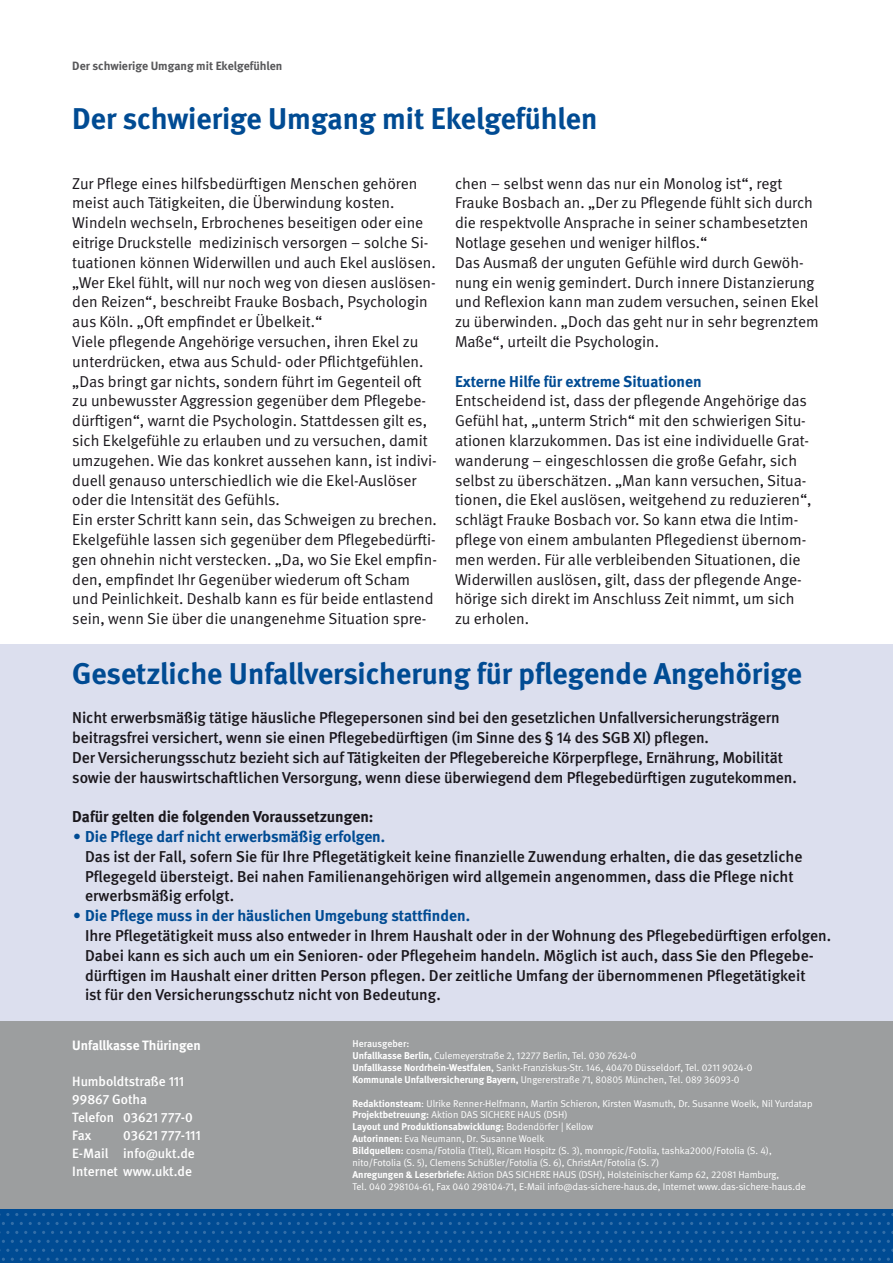
<style>
.page{position:relative;width:893px;height:1263px;background:#fff}
.page>*{position:absolute;margin:0;border:0;box-sizing:border-box;transform-origin:0 0}
.t1{font:700 30px "DGUV Meta";color:#004b93}
.t2{font:15.75px/19.8px "DGUV Meta";color:#1a171c}
.t3{font:500 15.75px/19.8px "DGUV Meta";letter-spacing:-.005em;color:#1a171c}
.t4{font:700 15.75px "DGUV Meta";color:#004b93}
.t5{font:700 15.75px "DGUV Meta";color:#1a171c}
.t6{font:500 13.5px/18.1px "DGUV Meta";color:#fff}
.t7{font:700 13.5px "DGUV Meta";color:#fff}
.t8{font:700 12px "DGUV Meta";color:#58585a}
.t9{font:9.9px/11.9px "DGUV Meta";color:#fff}
.s1{font-weight:500}
.s2{font-weight:700}
</style>
<div class="page">
<div style="left:0;top:1020px;width:893px;height:218px;background:#9c9e9f"></div>
<div style="left:0;top:644px;width:893px;height:376px;background:#dcdfee"></div>
<div style="left:0;top:1210px;width:893px;height:53px;background:#004b93"></div>
<svg style="left:190px;top:1222px;width:38px;height:3px"></svg>
<svg style="left:333px;top:1222px;width:38px;height:3px"></svg>
<svg style="left:476px;top:1222px;width:38px;height:3px"></svg>
<svg style="left:619px;top:1222px;width:38px;height:3px"></svg>
<svg style="left:762px;top:1222px;width:38px;height:3px"></svg>
<svg style="left:190px;top:1240px;width:38px;height:3px"></svg>
<svg style="left:333px;top:1240px;width:38px;height:3px"></svg>
<svg style="left:476px;top:1240px;width:38px;height:3px"></svg>
<svg style="left:619px;top:1240px;width:38px;height:3px"></svg>
<svg style="left:762px;top:1240px;width:38px;height:3px"></svg>
<svg style="left:114px;top:1213px;width:38px;height:3px"></svg>
<svg style="left:257px;top:1213px;width:38px;height:3px"></svg>
<svg style="left:400px;top:1213px;width:47px;height:3px"></svg>
<svg style="left:552px;top:1213px;width:38px;height:3px"></svg>
<svg style="left:695px;top:1213px;width:38px;height:3px"></svg>
<svg style="left:838px;top:1213px;width:38px;height:3px"></svg>
<svg style="left:114px;top:1231px;width:38px;height:3px"></svg>
<svg style="left:257px;top:1231px;width:38px;height:3px"></svg>
<svg style="left:400px;top:1231px;width:47px;height:3px"></svg>
<svg style="left:552px;top:1231px;width:38px;height:3px"></svg>
<svg style="left:695px;top:1231px;width:38px;height:3px"></svg>
<svg style="left:838px;top:1231px;width:38px;height:3px"></svg>
<svg style="left:172px;top:1249px;width:173px;height:12px"></svg>
<svg style="left:346px;top:1249px;width:186px;height:12px"></svg>
<svg style="left:534px;top:1249px;width:173px;height:12px"></svg>
<svg style="left:708px;top:1249px;width:182px;height:12px"></svg>
<svg style="left:47px;top:1222px;width:38px;height:3px"></svg>
<svg style="left:47px;top:1240px;width:38px;height:3px"></svg>
<svg style="left:0;top:1249px;width:170px;height:12px"></svg>
<p class="t8" style="left:72px;top:58px;width:212px">Der schwierige Umgang mit Ekelgefühlen</p>
<h1 class="t1" style="left:72px;top:101px;width:527px">Der schwierige Umgang mit Ekelgefühlen</h1>
<p class="t2" style="left:72px;top:174px;width:366px">Zur Pflege eines hilfsbedürftigen Menschen gehören meist auch Tätigkeiten, die Überwindung kosten.<br>Windeln wechseln, Erbrochenes beseitigen oder eine eitrige Druckstelle medizinisch versorgen – solche Si&shy;tuationen können Widerwillen und auch Ekel auslösen. „Wer Ekel fühlt, will nur noch weg von diesen auslösen&shy;den Reizen“, beschreibt Frauke Bosbach, Psychologin aus Köln. „Oft empfindet er Übelkeit.“<br>Viele pflegende Angehörige versuchen, ihren Ekel zu unterdrücken, etwa aus Schuld- oder Pflichtgefühlen. „Das bringt gar nichts, sondern führt im Gegenteil oft zu unbewusster Aggression gegenüber dem Pflegebe&shy;dürftigen“, warnt die Psychologin. Stattdessen gilt es, sich Ekelgefühle zu erlauben und zu versuchen, damit umzugehen. Wie das konkret aussehen kann, ist indivi&shy;duell genauso unterschiedlich wie die Ekel-Auslöser oder die Intensität des Gefühls.<br>Ein erster Schritt kann sein, das Schweigen zu brechen.<br>Ekelgefühle lassen sich gegenüber dem Pflegebedürfti&shy;gen ohnehin nicht verstecken. „Da, wo Sie Ekel empfin&shy;den, empfindet Ihr Gegenüber wiederum oft Scham und Peinlichkeit. Deshalb kann es für beide entlastend sein, wenn Sie über die unangenehme Situation spre-</p>
<p class="t2" style="left:455px;top:174px;width:365px">chen – selbst wenn das nur ein Monolog ist“, regt Frauke Bosbach an. „Der zu Pflegende fühlt sich durch die respektvolle Ansprache in seiner schambesetzten Notlage gesehen und weniger hilflos.“<br>Das Ausmaß der unguten Gefühle wird durch Gewöh&shy;nung ein wenig gemindert. Durch innere Distanzierung und Reflexion kann man zudem versuchen, seinen Ekel zu überwinden. „Doch das geht nur in sehr begrenztem Maße“, urteilt die Psychologin.</p>
<p class="t4" style="left:455px;top:372px;width:248px">Externe Hilfe für extreme Situationen</p>
<p class="t2" style="left:455px;top:391px;width:358px">Entscheidend ist, dass der pflegende Angehörige das Gefühl hat, „unterm Strich“ mit den schwierigen Situ&shy;ationen klarzukommen. Das ist eine individuelle Grat&shy;wanderung – eingeschlossen die große Gefahr, sich selbst zu überschätzen. „Man kann versuchen, Situa&shy;tionen, die Ekel auslösen, weitgehend zu reduzieren“, schlägt Frauke Bosbach vor. So kann etwa die Intim&shy;pflege von einem ambulanten Pflegedienst übernom&shy;men werden. Für alle verbleibenden Situationen, die Widerwillen auslösen, gilt, dass der pflegende Ange&shy;hörige sich direkt im Anschluss Zeit nimmt, um sich zu erholen.</p>
<h1 class="t1" style="left:72px;top:655px;width:731px">Gesetzliche Unfallversicherung für pflegende Angehörige</h1>
<p class="t3" style="left:72px;top:708px;width:726px">Nicht erwerbsmäßig tätige häusliche Pflegepersonen sind bei den gesetzlichen Unfallversicherungsträgern beitragsfrei versichert, wenn sie einen Pflegebedürftigen (im Sinne des § 14 des SGB XI) pflegen.<br>Der Versicherungsschutz bezieht sich auf Tätigkeiten der Pflegebereiche Körperpflege, Ernährung, Mobilität sowie der hauswirtschaftlichen Versorgung, wenn diese überwiegend dem Pflegebedürftigen zugutekommen.</p>
<p class="t5" style="left:72px;top:807px;width:303px">Dafür gelten die folgenden Voraussetzungen:</p>
<p class="t4" style="left:72px;top:827px;width:314px">∙ Die Pflege darf nicht erwerbsmäßig erfolgen.</p>
<p class="t3" style="left:85px;top:847px;width:719px">Das ist der Fall, sofern Sie für Ihre Pflegetätigkeit keine finanzielle Zuwendung erhalten, die das gesetzliche<br>Pflegegeld übersteigt. Bei nahen Familienangehörigen wird allgemein angenommen, dass die Pflege nicht erwerbsmäßig erfolgt.</p>
<p class="t4" style="left:72px;top:906px;width:399px">∙ Die Pflege muss in der häuslichen Umgebung stattfinden.</p>
<p class="t3" style="left:85px;top:926px;width:748px">Ihre Pflegetätigkeit muss also entweder in Ihrem Haushalt oder in der Wohnung des Pflegebedürftigen erfolgen.<br>Dabei kann es sich auch um ein Senioren- oder Pflegeheim handeln. Möglich ist auch, dass Sie den Pflegebe&shy;dürftigen im Haushalt einer dritten Person pflegen. Der zeitliche Umfang der übernommenen Pflegetätigkeit<br>ist für den Versicherungsschutz nicht von Bedeutung.</p>
<p class="t7" style="left:72px;top:1037px;width:130px">Unfallkasse Thüringen</p>
<p class="t6" style="left:72px;top:1073px;width:122px">Humboldtstraße 111<br>99867 Gotha<br>Telefon 03621 777-0<br>Fax</p>
<p class="t9" style="left:352px;top:1038px;width:401px"><span class="s1">Herausgeber:<br></span><span class="s2">Unfallkasse Berlin,</span> Culemeyerstraße 2, 12277 Berlin, Tel. 030 7624-0<br><span class="s2">Unfallkasse Nordrhein-Westfalen,</span> Sankt-Franziskus-Str. 146, 40470 Düsseldorf, Tel. 0211 9024-0<br><span class="s2">Kommunale Unfallversicherung Bayern,</span> Ungererstraße 71, 80805 München, Tel. 089 36093-0</p>
<p class="t9" style="left:352px;top:1097px;width:462px"><span class="s2">Redaktionsteam</span>: Ulrike Renner-Helfmann, Martin Schieron, Kirsten Wasmuth, Dr. Susanne Woelk, Nil Yurdatap <span class="s2">Projektbetreuung:</span> Aktion DAS SICHERE HAUS (DSH)<br><span class="s2">Layout und Produktionsabwicklung:</span> Bodendörfer | Kellow<br><span class="s2">Autorinnen:</span> Eva Neumann, Dr. Susanne Woelk<br><span class="s2">Bildquellen:</span> cosma/Fotolia (Titel), Ricam Hospitz (S. 3), monropic/Fotolia, tashka2000/Fotolia (S. 4), nito/Fotolia (S. 5), Clemens Schüßler/Fotolia (S. 6), ChristArt/Fotolia (S. 7)<br><span class="s2">Anregungen &amp; Leserbriefe:</span> Aktion DAS SICHERE HAUS (DSH), Holsteinischer Kamp 62, 22081 Hamburg,<br>Tel. 040 298104-61, Fax 040 298104-71, E-Mail info@das-sichere-haus.de, Internet www.das-sichere-haus.de</p>
<p class="t6" style="left:72px;top:1127px;width:130px;text-indent:51px">03621 777-111<br>E-Mail info@ukt.de<br>Internet www.ukt.de</p>
</div>
